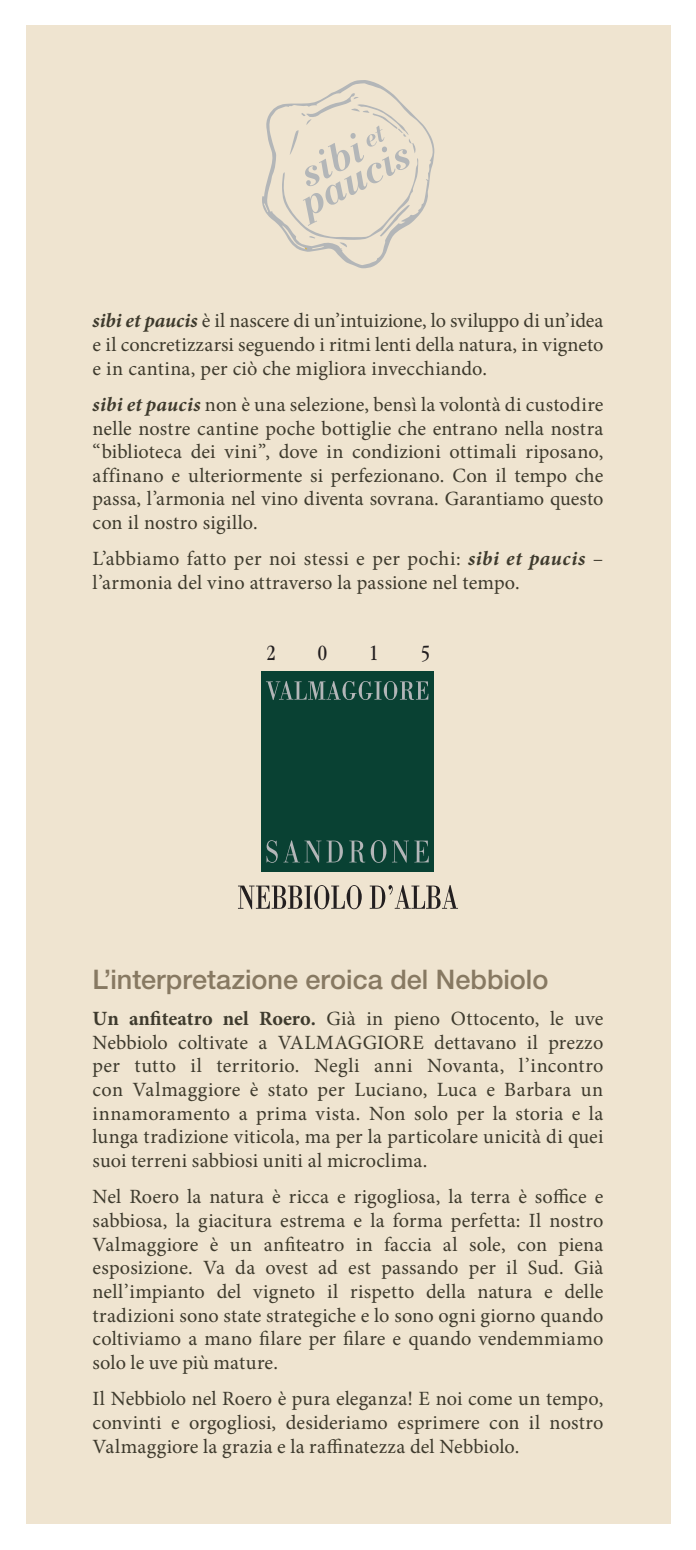
<style>
.page{position:relative;width:696px;height:1550px;background:#fff}
.page>*{position:absolute;margin:0;border:0;box-sizing:border-box;transform-origin:0 0}
.t1{font:500 27px "Helvetica Neue LT Std";color:#877962}
.t2{font:condensed 22.5px "ITC Garamond Std";color:#231f20}
.t3{font:20.25px/23.6px "Minion Pro";letter-spacing:.01em;color:#3e3a2d;text-align:justify}
.s1{font-weight:700;font-style:italic}
.s2{font-weight:700}
</style>
<div class="page">
<div style="left:26px;top:26px;width:644px;height:1498px;background:#efe4d0"></div>
<div style="left:261px;top:671px;width:173px;height:201px;background:#094133"></div>
<svg style="left:266px;top:840px;width:11px;height:23px"></svg>
<svg style="left:284px;top:840px;width:58px;height:22px"></svg>
<svg style="left:349px;top:840px;width:79px;height:23px"></svg>
<svg style="left:238px;top:885px;width:220px;height:24px"></svg>
<svg style="left:266px;top:681px;width:162px;height:19px"></svg>
<svg style="left:262px;top:80px;width:172px;height:188px"></svg>
<p class="t3" style="left:92px;top:309px;width:512px"><span class="s1">sibi et paucis</span> è il nascere di un’intuizione, lo sviluppo di un’idea e il concretizzarsi seguendo i ritmi lenti della natura, in vigneto e in cantina, per ciò che migliora invecchiando.</p>
<p class="t3" style="left:92px;top:393px;width:512px"><span class="s1">sibi et paucis</span> non è una selezione, bensì la volontà di custodire nelle nostre cantine poche bottiglie che entrano nella nostra “biblioteca dei vini”, dove in condizioni ottimali riposano, affinano e ulteriormente si perfezionano. Con il tempo che passa, l’armonia nel vino diventa sovrana. Garantiamo questo con il nostro sigillo.</p>
<p class="t3" style="left:92px;top:547px;width:512px">L’abbiamo fatto per noi stessi e per pochi: <span class="s1">sibi et paucis</span> – l’armonia del vino attraverso la passione nel tempo.</p>
<p class="t2" style="left:266px;top:640px;width:11px">2</p>
<p class="t2" style="left:317px;top:640px;width:11px">0</p>
<p class="t2" style="left:369px;top:640px;width:11px">1</p>
<p class="t2" style="left:420px;top:640px;width:11px">5</p>
<h1 class="t1" style="left:92px;top:963px;width:457px">L’interpretazione eroica del Nebbiolo</h1>
<p class="t3" style="left:92px;top:1007px;width:512px"><span class="s2">Un anfiteatro nel Roero.</span> Già in pieno Ottocento, le uve Nebbiolo coltivate a VALMAGGIORE dettavano il prezzo per tutto il territorio. Negli anni Novanta, l’incontro con Valmaggiore è stato per Luciano, Luca e Barbara un innamoramento a prima vista. Non solo per la storia e la lunga tradizione viticola, ma per la particolare unicità di quei suoi terreni sabbiosi uniti al microclima.</p>
<p class="t3" style="left:92px;top:1185px;width:512px">Nel Roero la natura è ricca e rigogliosa, la terra è soffice e sabbiosa, la giacitura estrema e la forma perfetta: Il nostro Valmaggiore è un anfiteatro in faccia al sole, con piena esposizione. Va da ovest ad est passando per il Sud. Già nell’impianto del vigneto il rispetto della natura e delle tradizioni sono state strategiche e lo sono ogni giorno quando coltiviamo a mano filare per filare e quando vendemmiamo solo le uve più mature.</p>
<p class="t3" style="left:92px;top:1387px;width:512px">Il Nebbiolo nel Roero è pura eleganza! E noi come un tempo, convinti e orgogliosi, desideriamo esprimere con il nostro Valmaggiore la grazia e la raffinatezza del Nebbiolo.</p>
</div>
